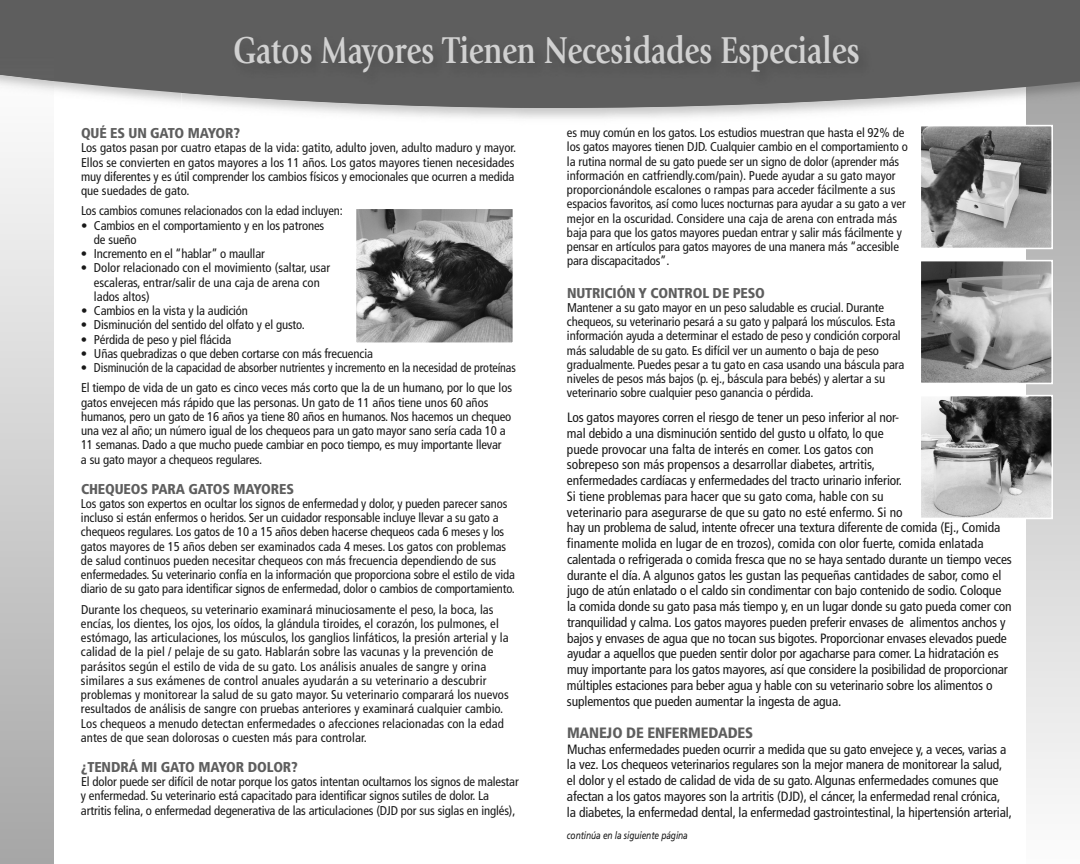
<style>
.page{position:relative;width:1080px;height:864px;background:#fff}
.page>*{position:absolute;margin:0;border:0;box-sizing:border-box;transform-origin:0 0}
.t1{font:700 39px "Giovanni";letter-spacing:-.01em;color:#d1d1d1;scale:.8 1}
.t2{font:900 condensed 15px "Frutiger";letter-spacing:-.01em;color:#5e5e5e}
.t3{font:900 condensed 14.25px "Frutiger";letter-spacing:-.01em;color:#5e5e5e}
.t4{font:condensed 13.5px/15.8px "Frutiger";letter-spacing:-.01em;color:#191919}
.t5{font:condensed 12.75px/14.2px "Frutiger";letter-spacing:-.01em;color:#191919}
.t6{font:italic 10.5px "Frutiger";letter-spacing:-.01em;color:#191919;scale:.8 1}
</style>
<div class="page">
<svg style="left:0;top:0;width:1080px;height:109px;background:#707070"></svg>
<img style="left:0;top:55px;width:54px;height:26px">
<img style="left:182px;top:108px;width:742px;height:10px">
<img style="left:182px;top:25px;width:742px;height:83px">
<img style="left:922px;top:128px;width:128px;height:118px">
<div style="left:919px;top:125px;width:134px;height:124px;border:2px solid #fff"></div>
<img style="left:358px;top:210px;width:153px;height:131px">
<div style="left:355px;top:207px;width:159px;height:137px;border:2px solid #fff"></div>
<img style="left:922px;top:263px;width:128px;height:118px">
<div style="left:919px;top:260px;width:134px;height:124px;border:2px solid #fff"></div>
<img style="left:922px;top:398px;width:128px;height:118px">
<div style="left:919px;top:395px;width:134px;height:124px;border:2px solid #fff"></div>
<h1 class="t1" style="left:233px;top:35px;width:785px">Gatos Mayores Tienen Necesidades Especiales</h1>
<p class="t3" style="left:81px;top:128px;width:161px">QUÉ ES UN GATO MAYOR?</p>
<p class="t5" style="left:81px;top:142px;width:437px">Los gatos pasan por cuatro etapas de la vida: gatito, adulto joven, adulto maduro y mayor.<br>Ellos se convierten en gatos mayores a los 11 años. Los gatos mayores tienen necesidades muy diferentes y es útil comprender los cambios físicos y emocionales que ocurren a medida que suedades de gato.</p>
<p class="t5" style="left:81px;top:205px;width:263px">Los cambios comunes relacionados con la edad incluyen:</p>
<p class="t5" style="left:94px;top:219px;width:232px;text-indent:-13px">• Cambios en el comportamiento y en los patrones de sueño</p>
<p class="t5" style="left:81px;top:248px;width:185px">• Incremento en el “hablar” o maullar</p>
<p class="t5" style="left:94px;top:262px;width:238px;text-indent:-13px">• Dolor relacionado con el movimiento (saltar, usar escaleras, entrar/salir de una caja de arena con lados altos)</p>
<p class="t5" style="left:81px;top:305px;width:169px">• Cambios en la vista y la audición</p>
<p class="t5" style="left:81px;top:319px;width:225px">• Disminución del sentido del olfato y el gusto.</p>
<p class="t5" style="left:81px;top:333px;width:152px">• Pérdida de peso y piel flácida</p>
<p class="t5" style="left:81px;top:347px;width:293px">• Uñas quebradizas o que deben cortarse con más frecuencia</p>
<p class="t5" style="left:81px;top:359px;width:436px;line-height:20.2px">• Disminución de la capacidad de absorber nutrientes y incremento en la necesidad de proteínas<br>El tiempo de vida de un gato es cinco veces más corto que la de un humano, por lo que los</p>
<p class="t5" style="left:81px;top:396px;width:432px">gatos envejecen más rápido que las personas. Un gato de 11 años tiene unos 60 años humanos, pero un gato de 16 años ya tiene 80 años en humanos. Nos hacemos un chequeo una vez al año; un número igual de los chequeos para un gato mayor sano sería cada 10 a 11 semanas. Dado a que mucho puede cambiar en poco tiempo, es muy importante llevar<br>a su gato mayor a chequeos regulares.</p>
<p class="t3" style="left:81px;top:483px;width:215px">CHEQUEOS PARA GATOS MAYORES</p>
<p class="t5" style="left:81px;top:497px;width:436px">Los gatos son expertos en ocultar los signos de enfermedad y dolor, y pueden parecer sanos incluso si están enfermos o heridos. Ser un cuidador responsable incluye llevar a su gato a chequeos regulares. Los gatos de 10 a 15 años deben hacerse chequeos cada 6 meses y los gatos mayores de 15 años deben ser examinados cada 4 meses. Los gatos con problemas de salud continuos pueden necesitar chequeos con más frecuencia dependiendo de sus enfermedades. Su veterinario confía en la información que proporciona sobre el estilo de vida diario de su gato para identificar signos de enfermedad, dolor o cambios de comportamiento.</p>
<p class="t5" style="left:81px;top:603px;width:429px">Durante los chequeos, su veterinario examinará minuciosamente el peso, la boca, las encías, los dientes, los ojos, los oídos, la glándula tiroides, el corazón, los pulmones, el estómago, las articulaciones, los músculos, los ganglios linfáticos, la presión arterial y la calidad de la piel / pelaje de su gato. Hablarán sobre las vacunas y la prevención de parásitos según el estilo de vida de su gato. Los análisis anuales de sangre y orina similares a sus exámenes de control anuales ayudarán a su veterinario a descubrir problemas y monitorear la salud de su gato mayor. Su veterinario comparará los nuevos resultados de análisis de sangre con pruebas anteriores y examinará cualquier cambio.<br>Los chequeos a menudo detectan enfermedades o afecciones relacionadas con la edad antes de que sean dolorosas o cuesten más para controlar.</p>
<p class="t3" style="left:81px;top:761px;width:218px">¿TENDRÁ MI GATO MAYOR DOLOR?</p>
<p class="t5" style="left:81px;top:776px;width:439px">El dolor puede ser difícil de notar porque los gatos intentan ocultarnos los signos de malestar y enfermedad. Su veterinario está capacitado para identificar signos sutiles de dolor. La artritis felina, o enfermedad degenerativa de las articulaciones (DJD por sus siglas en inglés),</p>
<p class="t5" style="left:567px;top:127px;width:343px">es muy común en los gatos. Los estudios muestran que hasta el 92% de los gatos mayores tienen DJD. Cualquier cambio en el comportamiento o la rutina normal de su gato puede ser un signo de dolor (aprender más información en catfriendly.com/pain). Puede ayudar a su gato mayor proporcionándole escalones o rampas para acceder fácilmente a sus espacios favoritos, así como luces nocturnas para ayudar a su gato a ver mejor en la oscuridad. Considere una caja de arena con entrada más baja para que los gatos mayores puedan entrar y salir más fácilmente y pensar en artículos para gatos mayores de una manera más “accesible para discapacitados”.</p>
<p class="t3" style="left:567px;top:287px;width:200px">NUTRICIÓN Y CONTROL DE PESO</p>
<p class="t5" style="left:567px;top:301px;width:339px">Mantener a su gato mayor en un peso saludable es crucial. Durante chequeos, su veterinario pesará a su gato y palpará los músculos. Esta información ayuda a determinar el estado de peso y condición corporal más saludable de su gato. Es difícil ver un aumento o baja de peso gradualmente. Puedes pesar a tu gato en casa usando una báscula para niveles de pesos más bajos (p. ej., báscula para bebés) y alertar a su veterinario sobre cualquier peso ganancia o pérdida.</p>
<p class="t4" style="left:567px;top:411px;width:446px">Los gatos mayores corren el riesgo de tener un peso inferior al nor-<br>mal debido a una disminución sentido del gusto u olfato, lo que<br>puede provocar una falta de interés en comer. Los gatos con<br>sobrepeso son más propensos a desarrollar diabetes, artritis,<br>enfermedades cardíacas y enfermedades del tracto urinario inferior.<br>Si tiene problemas para hacer que su gato coma, hable con su<br>veterinario para asegurarse de que su gato no esté enfermo. Si no<br>hay un problema de salud, intente ofrecer una textura diferente de comida (Ej., Comida finamente molida en lugar de en trozos), comida con olor fuerte, comida enlatada calentada o refrigerada o comida fresca que no se haya sentado durante un tiempo veces durante el día. A algunos gatos les gustan las pequeñas cantidades de sabor, como el jugo de atún enlatado o el caldo sin condimentar con bajo contenido de sodio. Coloque la comida donde su gato pasa más tiempo y, en un lugar donde su gato pueda comer con tranquilidad y calma. Los gatos mayores pueden preferir envases de alimentos anchos y bajos y envases de agua que no tocan sus bigotes. Proporcionar envases elevados puede ayudar a aquellos que pueden sentir dolor por agacharse para comer. La hidratación es muy importante para los gatos mayores, así que considere la posibilidad de proporcionar múltiples estaciones para beber agua y hable con su veterinario sobre los alimentos o suplementos que pueden aumentar la ingesta de agua.</p>
<p class="t2" style="left:567px;top:727px;width:188px">MANEJO DE ENFERMEDADES</p>
<p class="t4" style="left:567px;top:742px;width:447px">Muchas enfermedades pueden ocurrir a medida que su gato envejece y, a veces, varias a la vez. Los chequeos veterinarios regulares son la mejor manera de monitorear la salud, el dolor y el estado de calidad de vida de su gato.Algunas enfermedades comunes que afectan a los gatos mayores son la artritis (DJD), el cáncer, la enfermedad renal crónica, la diabetes, la enfermedad dental, la enfermedad gastrointestinal, la hipertensión arterial,</p>
<p class="t6" style="left:567px;top:831px;width:153px">continúa en la siguiente página</p>
</div>
